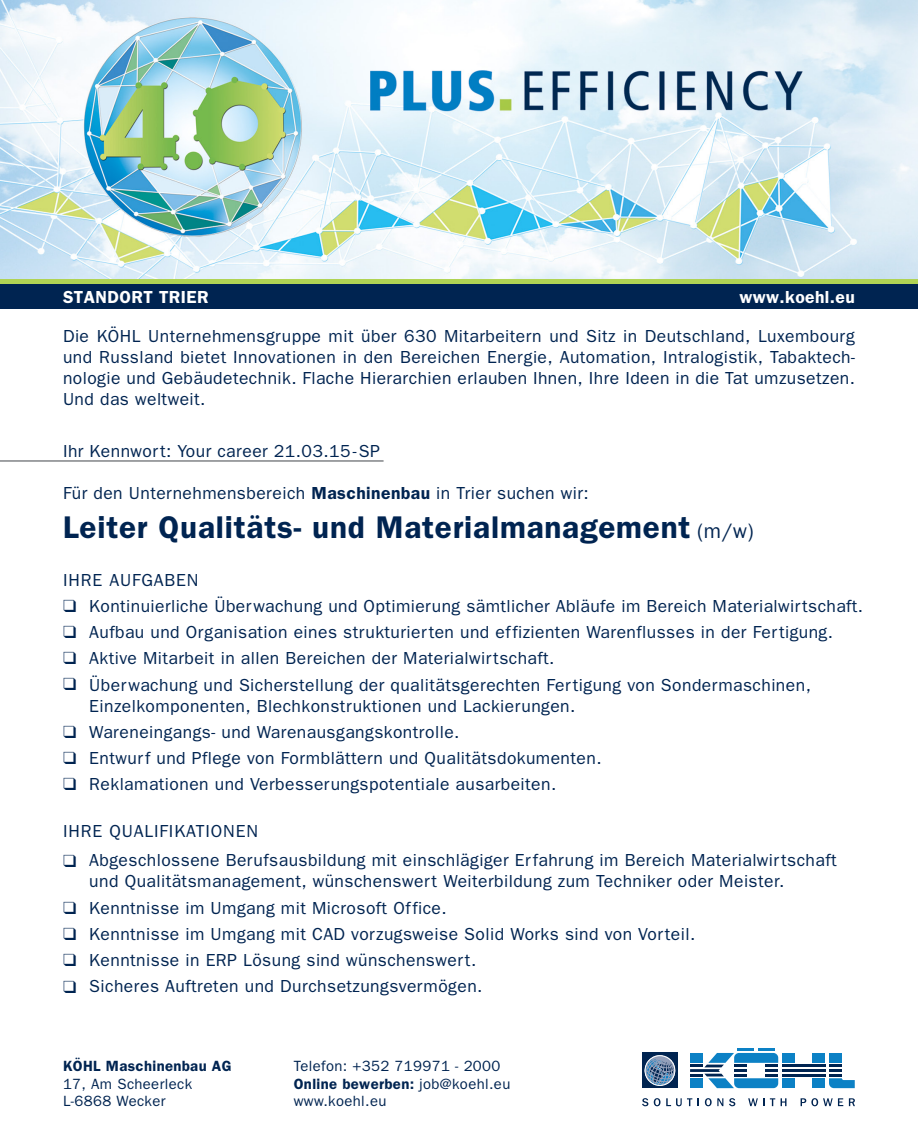
<style>
.page{position:relative;width:918px;height:1146px;background:#fff}
.page>*{position:absolute;margin:0;border:0;box-sizing:border-box;transform-origin:0 0}
.t1{font:600 31.5px "Franklin Gothic";letter-spacing:.025em;color:#002451}
.t2{font:17.5px/21px "Franklin Gothic";letter-spacing:.025em;color:#002451;text-align:justify}
.t3{font:17.5px "Franklin Gothic";letter-spacing:.05em;color:#002451}
.t4{font:600 17.5px "Franklin Gothic";letter-spacing:.025em;color:#fff}
.t5{font:14.88px "Franklin Gothic";letter-spacing:.025em;color:#002451}
.t6{font:600 14.88px "Franklin Gothic";letter-spacing:.025em;color:#002451}
.s1{font-weight:600}
.s2{font-weight:400;font-size:21px}
.s3{font-weight:400}
</style>
<div class="page">
<img style="left:0;top:0;width:918px;height:279px">
<svg style="left:642px;top:1098px;width:6px;height:8px"></svg>
<svg style="left:654px;top:1098px;width:6px;height:8px"></svg>
<svg style="left:666px;top:1098px;width:15px;height:8px"></svg>
<svg style="left:687px;top:1098px;width:12px;height:8px"></svg>
<svg style="left:705px;top:1098px;width:6px;height:8px"></svg>
<svg style="left:717px;top:1098px;width:6px;height:8px"></svg>
<svg style="left:729px;top:1098px;width:6px;height:8px"></svg>
<svg style="left:748px;top:1098px;width:16px;height:8px"></svg>
<svg style="left:770px;top:1098px;width:16px;height:8px"></svg>
<svg style="left:800px;top:1098px;width:32px;height:8px"></svg>
<svg style="left:838px;top:1098px;width:5px;height:8px"></svg>
<svg style="left:849px;top:1098px;width:6px;height:8px"></svg>
<svg style="left:690px;top:1048px;width:88px;height:40px"></svg>
<div style="left:782px;top:1053px;width:13px;height:10px;background:#0c81c5"></div>
<div style="left:782px;top:1078px;width:13px;height:10px;background:#0c81c5"></div>
<div style="left:812px;top:1053px;width:13px;height:10px;background:#0c81c5"></div>
<div style="left:812px;top:1078px;width:13px;height:10px;background:#0c81c5"></div>
<hr style="left:782px;top:1065px;width:43px;height:2px;background:#002451">
<hr style="left:782px;top:1069px;width:43px;height:3px;background:#002451">
<hr style="left:782px;top:1074px;width:43px;height:2px;background:#002451">
<div style="left:829px;top:1053px;width:13px;height:10px;background:#0c81c5"></div>
<svg style="left:829px;top:1065px;width:26px;height:23px"></svg>
<div style="left:642px;top:1053px;width:35px;height:35px;background:#002451"></div>
<svg style="left:646px;top:1055px;width:30px;height:31px"></svg>
<div style="left:644px;top:1055px;width:31px;height:31px;border:1px solid #fff;border-radius:50%"></div>
<div style="left:0;top:279px;width:918px;height:5px;background:#b0d354"></div>
<div style="left:0;top:284px;width:918px;height:25px;background:#002451"></div>
<hr style="left:0;top:460px;width:383px;height:2px;background:#939598">
<p class="t4" style="left:63px;top:287px;width:147px">STANDORT TRIER</p>
<p class="t4" style="left:739px;top:287px;width:117px">www.koehl.eu</p>
<p class="t2" style="left:63px;top:325px;width:793px">Die KÖHL Unternehmensgruppe mit über 630 Mitarbeitern und Sitz in Deutschland, Luxembourg und Russland bietet Innovationen in den Bereichen Energie, Automation, Intralogistik, Tabaktech&shy;nologie und Gebäudetechnik. Flache Hierarchien erlauben Ihnen, Ihre Ideen in die Tat umzusetzen.<br>Und das weltweit.</p>
<p class="t2" style="left:63px;top:440px;width:318px">Ihr Kennwort: Your career 21.03.15-SP</p>
<p class="t2" style="left:63px;top:482px;width:527px">Für den Unternehmensbereich <span class="s1">Maschinenbau</span> in Trier suchen wir:</p>
<p class="t1" style="left:63px;top:508px;width:692px">Leiter Qualitäts- und Materialmanagement <span class="s2">(m/w)</span></p>
<p class="t3" style="left:63px;top:570px;width:137px">IHRE AUFGABEN</p>
<p class="t2" style="left:89px;top:595px;width:775px">Kontinuierliche Überwachung und Optimierung sämtlicher Abläufe im Bereich Materialwirtschaft.</p>
<p class="t2" style="left:89px;top:621px;width:745px">Aufbau und Organisation eines strukturierten und effizienten Warenflusses in der Fertigung.</p>
<p class="t2" style="left:89px;top:648px;width:467px">Aktive Mitarbeit in allen Bereichen der Materialwirtschaft.</p>
<p class="t2" style="left:89px;top:674px;width:723px">Überwachung und Sicherstellung der qualitätsgerechten Fertigung von Sondermaschinen,</p>
<p class="t2" style="left:89px;top:695px;width:487px">Einzelkomponenten, Blechkonstruktionen und Lackierungen.</p>
<p class="t2" style="left:89px;top:721px;width:372px">Wareneingangs- und Warenausgangskontrolle.</p>
<p class="t2" style="left:89px;top:747px;width:514px">Entwurf und Pflege von Formblättern und Qualitätsdokumenten.</p>
<p class="t2" style="left:89px;top:774px;width:468px">Reklamationen und Verbesserungspotentiale ausarbeiten.</p>
<p class="t3" style="left:63px;top:821px;width:196px">IHRE QUALIFIKATIONEN</p>
<p class="t2" style="left:89px;top:850px;width:749px">Abgeschlossene Berufsausbildung mit einschlägiger Erfahrung im Bereich Materialwirtschaft und Qualitätsmanagement, wünschenswert Weiterbildung zum Techniker oder Meister.</p>
<p class="t2" style="left:89px;top:897px;width:359px">Kenntnisse im Umgang mit Microsoft Office.</p>
<p class="t2" style="left:89px;top:923px;width:607px">Kenntnisse im Umgang mit CAD vorzugsweise Solid Works sind von Vorteil.</p>
<p class="t2" style="left:89px;top:949px;width:388px">Kenntnisse in ERP Lösung sind wünschenswert.</p>
<p class="t2" style="left:89px;top:976px;width:395px">Sicheres Auftreten und Durchsetzungsvermögen.</p>
<p class="t6" style="left:63px;top:1057px;width:170px">KÖHL Maschinenbau AG</p>
<p class="t5" style="left:63px;top:1075px;width:131px">17, Am Scheerleck</p>
<p class="t5" style="left:63px;top:1093px;width:104px">L-6868 Wecker</p>
<p class="t5" style="left:294px;top:1057px;width:208px">Telefon: +352 719971 - 2000</p>
<p class="t6" style="left:294px;top:1075px;width:218px">Online bewerben: <span class="s3">job@koehl.eu</span></p>
<p class="t5" style="left:294px;top:1093px;width:94px">www.koehl.eu</p>
</div>
